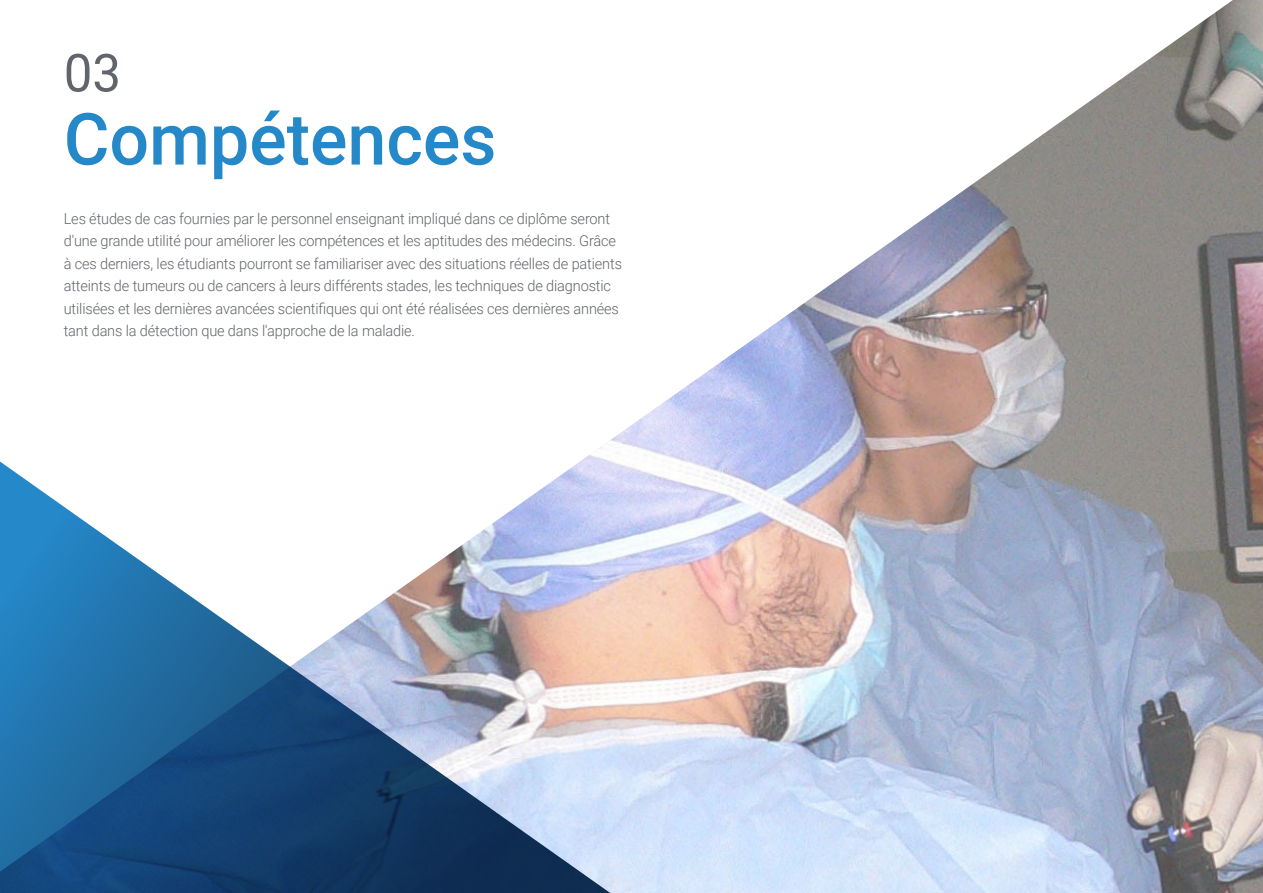
<style>
.page{position:relative;width:1263px;height:893px;background:#fff}
.page>*{position:absolute;margin:0;border:0;box-sizing:border-box;transform-origin:0 0}
.t1{font:500 72px "Roboto";color:#2488c9}
.t2{font:52.5px "Roboto";color:#61646a}
.t3{font:300 15px/22.5px "Roboto";letter-spacing:-.01em;color:#61646a}
</style>
<div class="page">
<img style="left:608px;top:0;width:655px;height:893px">
<svg style="left:0;top:446px;width:640px;height:447px"></svg>
<h2 class="t2" style="left:64px;top:36px;width:59px">03</h2>
<h1 class="t1" style="left:64px;top:89px;width:434px">Compétences</h1>
<p class="t3" style="left:64px;top:207px;width:560px">Les études de cas fournies par le personnel enseignant impliqué dans ce diplôme seront d'une grande utilité pour améliorer les compétences et les aptitudes des médecins. Grâce à ces derniers, les étudiants pourront se familiariser avec des situations réelles de patients atteints de tumeurs ou de cancers à leurs différents stades, les techniques de diagnostic utilisées et les dernières avancées scientifiques qui ont été réalisées ces dernières années tant dans la détection que dans l'approche de la maladie.</p>
</div>
